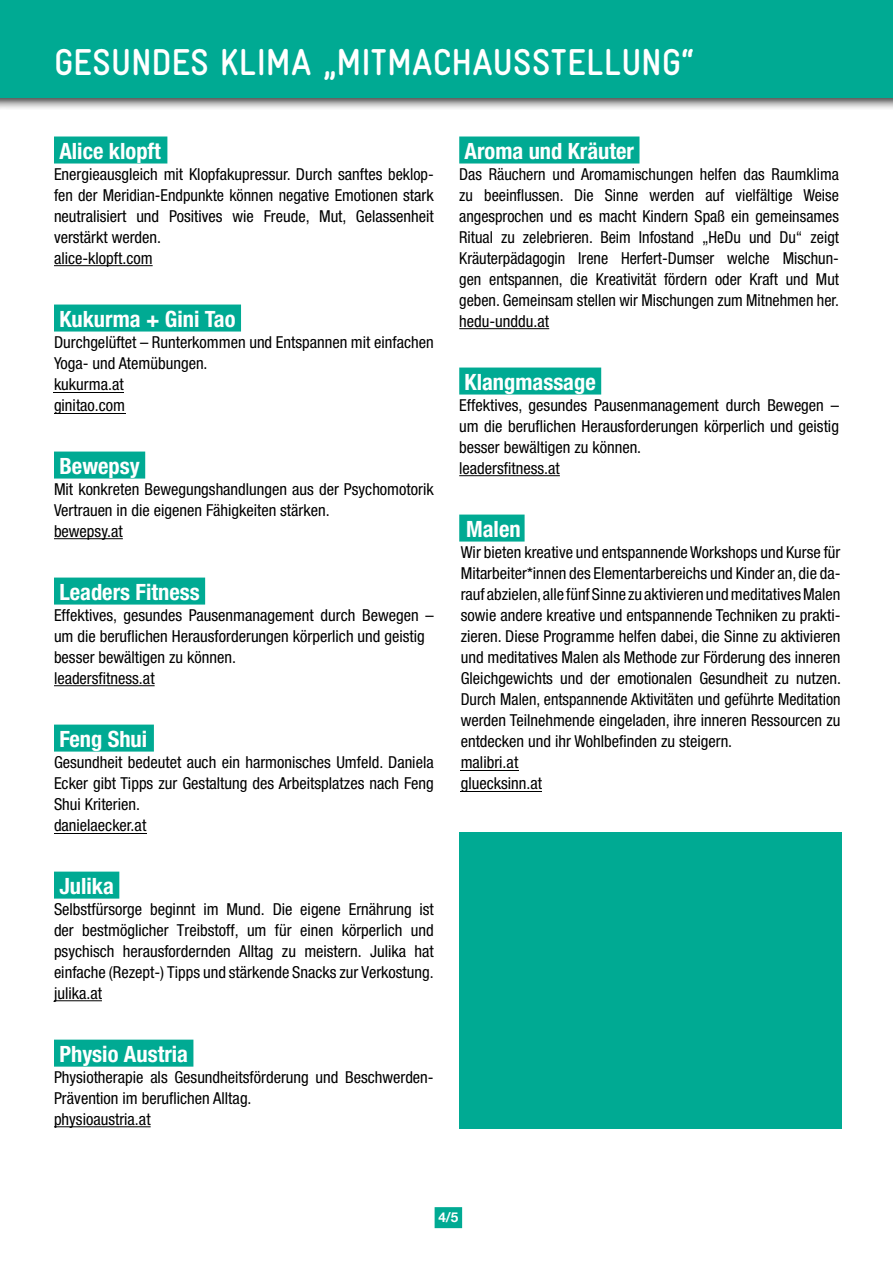
<style>
.page{position:relative;width:893px;height:1263px;background:#fff}
.page>*{position:absolute;margin:0;border:0;box-sizing:border-box;transform-origin:0 0}
.t1{font:700 37.5px "Gravur Condensed";letter-spacing:.005em;color:#fff}
.t2{font:700 condensed 22.5px "Helvetica Neue LT Pro";color:#fff}
.t3{font:condensed 16.5px/21px "Helvetica Neue LT Pro";color:#000}
.t4{font:700 13.5px "Helvetica Neue";color:#fff}
</style>
<div class="page">
<div style="left:0;top:0;width:893px;height:110px;background:#000;opacity:.75"></div>
<div style="left:0;top:0;width:893px;height:98px;background:#00aa93"></div>
<div style="left:54px;top:137px;width:113px;height:27px;background:#00aa93"></div>
<hr style="left:54px;top:265px;width:99px;height:1px;background:#000">
<div style="left:54px;top:305px;width:187px;height:27px;background:#00aa93"></div>
<div style="left:54px;top:452px;width:91px;height:27px;background:#00aa93"></div>
<hr style="left:54px;top:538px;width:69px;height:1px;background:#000">
<div style="left:54px;top:578px;width:151px;height:27px;background:#00aa93"></div>
<hr style="left:54px;top:685px;width:101px;height:1px;background:#000">
<div style="left:54px;top:729px;width:100px;height:18px;background:#00aa93"></div>
<div style="left:54px;top:872px;width:65px;height:27px;background:#00aa93"></div>
<hr style="left:54px;top:1000px;width:48px;height:1px;background:#000">
<div style="left:54px;top:1040px;width:139px;height:27px;background:#00aa93"></div>
<hr style="left:54px;top:1126px;width:97px;height:1px;background:#000">
<hr style="left:54px;top:392px;width:70px;height:1px;background:#000">
<hr style="left:54px;top:413px;width:71px;height:1px;background:#000">
<hr style="left:54px;top:833px;width:93px;height:1px;background:#000">
<div style="left:459px;top:137px;width:180px;height:27px;background:#00aa93"></div>
<hr style="left:459px;top:328px;width:90px;height:1px;background:#000">
<div style="left:459px;top:368px;width:142px;height:27px;background:#00aa93"></div>
<hr style="left:459px;top:475px;width:101px;height:1px;background:#000">
<div style="left:459px;top:515px;width:66px;height:27px;background:#00aa93"></div>
<hr style="left:461px;top:770px;width:58px;height:1px;background:#000">
<hr style="left:461px;top:791px;width:81px;height:1px;background:#000">
<div style="left:435px;top:1207px;width:27px;height:21px;background:#00aa93"></div>
<div style="left:459px;top:832px;width:382px;height:297px;background:#00aa93"></div>
<h1 class="t1" style="left:54px;top:41px;width:642px">GESUNDES KLIMA „MITMACHAUSSTELLUNG“</h1>
<h2 class="t2" style="left:59px;top:137px;width:103px">Alice klopft</h2>
<p class="t3" style="left:54px;top:164px;width:381px">Energieausgleich mit Klopfakupressur. Durch sanftes beklop&shy;fen der Meridian-Endpunkte können negative Emotionen stark neutralisiert und Positives wie Freude, Mut, Gelassenheit verstärkt werden.<br>alice-klopft.com</p>
<h2 class="t2" style="left:59px;top:305px;width:178px">Kukurma + Gini Tao</h2>
<p class="t3" style="left:54px;top:332px;width:381px">Durchgelüftet – Runterkommen und Entspannen mit einfachen<br>Yoga- und Atemübungen.<br>kukurma.at<br>ginitao.com</p>
<h2 class="t2" style="left:59px;top:452px;width:82px">Bewepsy</h2>
<p class="t3" style="left:54px;top:479px;width:381px">Mit konkreten Bewegungshandlungen aus der Psychomotorik<br>Vertrauen in die eigenen Fähigkeiten stärken.<br>bewepsy.at</p>
<h2 class="t2" style="left:59px;top:578px;width:142px">Leaders Fitness</h2>
<p class="t3" style="left:54px;top:605px;width:381px">Effektives, gesundes Pausenmanagement durch Bewegen – um die beruflichen Herausforderungen körperlich und geistig besser bewältigen zu können.<br>leadersfitness.at</p>
<h2 class="t2" style="left:59px;top:725px;width:89px">Feng Shui</h2>
<p class="t3" style="left:54px;top:752px;width:381px">Gesundheit bedeutet auch ein harmonisches Umfeld. Daniela Ecker gibt Tipps zur Gestaltung des Arbeitsplatzes nach Feng Shui Kriterien.<br>danielaecker.at</p>
<h2 class="t2" style="left:59px;top:872px;width:56px">Julika</h2>
<p class="t3" style="left:54px;top:899px;width:381px;text-align:justify">Selbstfürsorge beginnt im Mund. Die eigene Ernährung ist der bestmöglicher Treibstoff, um für einen körperlich und psychisch herausfordernden Alltag zu meistern. Julika hat einfache (Rezept-) Tipps und stärkende Snacks zur Verkostung. julika.at</p>
<h2 class="t2" style="left:59px;top:1040px;width:130px">Physio Austria</h2>
<p class="t3" style="left:54px;top:1067px;width:381px">Physiotherapie als Gesundheitsförderung und Beschwerden-<br>Prävention im beruflichen Alltag.<br>physioaustria.at</p>
<h2 class="t2" style="left:465px;top:137px;width:171px">Aroma und Kräuter</h2>
<p class="t3" style="left:459px;top:164px;width:381px;text-align:justify">Das Räuchern und Aromamischungen helfen das Raumklima zu beeinflussen. Die Sinne werden auf vielfältige Weise angesprochen und es macht Kindern Spaß ein gemeinsames Ritual zu zelebrieren. Beim Infostand „HeDu und Du“ zeigt Kräuterpädagogin Irene Herfert-Dumser welche Mischun&shy;gen entspannen, die Kreativität fördern oder Kraft und Mut geben. Gemeinsam stellen wir Mischungen zum Mitnehmen her. hedu-unddu.at</p>
<h2 class="t2" style="left:465px;top:368px;width:133px">Klangmassage</h2>
<p class="t3" style="left:459px;top:395px;width:381px">Effektives, gesundes Pausenmanagement durch Bewegen – um die beruflichen Herausforderungen körperlich und geistig besser bewältigen zu können.<br>leadersfitness.at</p>
<h2 class="t2" style="left:466px;top:515px;width:56px">Malen</h2>
<p class="t3" style="left:461px;top:542px;width:382px">Wir bieten kreative und entspannende Workshops und Kurse für Mitarbeiter*innen des Elementarbereichs und Kinder an, die da&shy;rauf abzielen, alle fünf Sinne zu aktivieren und meditatives Malen sowie andere kreative und entspannende Techniken zu prakti&shy;zieren. Diese Programme helfen dabei, die Sinne zu aktivieren und meditatives Malen als Methode zur Förderung des inneren Gleichgewichts und der emotionalen Gesundheit zu nutzen.<br>Durch Malen, entspannende Aktivitäten und geführte Meditation werden Teilnehmende eingeladen, ihre inneren Ressourcen zu entdecken und ihr Wohlbefinden zu steigern.<br>malibri.at<br>gluecksinn.at</p>
<p class="t4" style="left:438px;top:1207px;width:22px">4/5</p>
</div>
